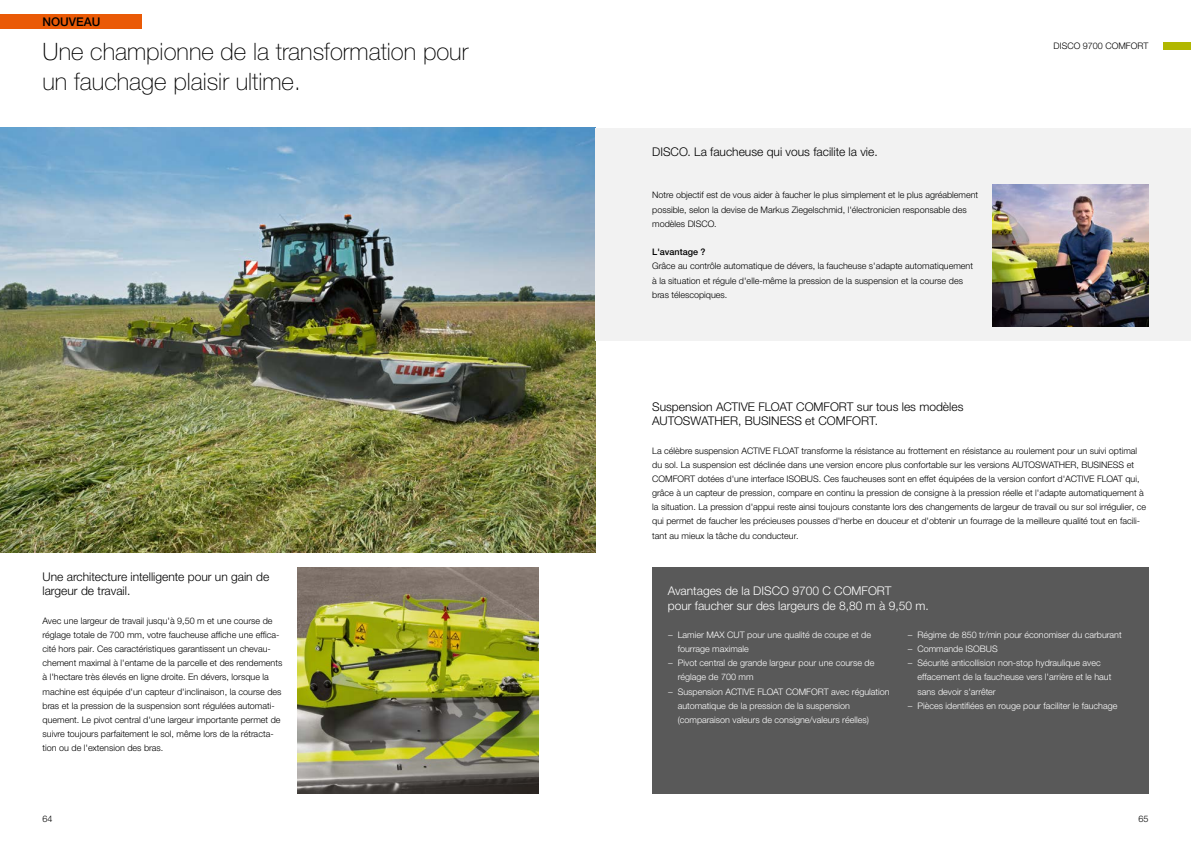
<style>
.page{position:relative;width:1191px;height:842px;background:#fff}
.page>*{position:absolute;margin:0;border:0;box-sizing:border-box;transform-origin:0 0}
.t1{font:100 24px/30px "CLAAS Helvetica Neue";color:#000}
.t2{font:300 12px/14.2px "CLAAS Helvetica Neue";color:#000}
.t3{font:300 12px/14.2px "CLAAS Helvetica Neue";color:#fff}
.t4{font:500 12px "CLAAS Helvetica Neue";color:#000}
.t5{font:300 9px/14.2px "CLAAS Helvetica Neue";color:#000}
.t6{font:300 9px/14.2px "CLAAS Helvetica Neue";color:#fff}
.t7{font:500 9px "CLAAS Helvetica Neue";color:#000}
</style>
<div class="page">
<div style="left:1162px;top:43px;width:29px;height:7px;background:#b1b700"></div>
<img style="left:0;top:128px;width:595px;height:425px">
<img style="left:298px;top:567px;width:241px;height:227px">
<div style="left:0;top:14px;width:142px;height:14px;background:#ea5a06"></div>
<div style="left:595px;top:128px;width:596px;height:212px;background:#f2f2f2"></div>
<img style="left:992px;top:184px;width:156px;height:142px">
<div style="left:652px;top:567px;width:496px;height:227px;background:#595959"></div>
<h2 class="t4" style="left:43px;top:14px;width:59px">NOUVEAU</h2>
<h1 class="t1" style="left:43px;top:37px;width:427px">Une championne de la transformation pour un fauchage plaisir ultime.</h1>
<h2 class="t2" style="left:43px;top:570px;width:228px">Une architecture intelligente pour un gain de largeur de travail.</h2>
<p class="t5" style="left:43px;top:614px;width:241px">Avec une largeur de travail jusqu'à 9,50 m et une course de réglage totale de 700 mm, votre faucheuse affiche une effica&shy;cité hors pair. Ces caractéristiques garantissent un chevau&shy;chement maximal à l'entame de la parcelle et des rendements à l'hectare très élevés en ligne droite. En dévers, lorsque la machine est équipée d'un capteur d'inclinaison, la course des bras et la pression de la suspension sont régulées automati&shy;quement. Le pivot central d'une largeur importante permet de suivre toujours parfaitement le sol, même lors de la rétracta&shy;tion ou de l'extension des bras.</p>
<h2 class="t2" style="left:652px;top:145px;width:227px">DISCO. La faucheuse qui vous facilite la vie.</h2>
<p class="t5" style="left:652px;top:188px;width:327px">Notre objectif est de vous aider à faucher le plus simplement et le plus agréablement possible, selon la devise de Markus Ziegelschmid, l'électronicien responsable des modèles DISCO.</p>
<p class="t7" style="left:652px;top:246px;width:55px">L'avantage ?</p>
<p class="t5" style="left:652px;top:259px;width:322px">Grâce au contrôle automatique de dévers, la faucheuse s'adapte automatiquement à la situation et régule d'elle-même la pression de la suspension et la course des bras télescopiques.</p>
<p class="t5" style="left:1053px;top:39px;width:96px">DISCO 9700 COMFORT</p>
<h2 class="t2" style="left:652px;top:400px;width:313px">Suspension ACTIVE FLOAT COMFORT sur tous les modèles<br>AUTOSWATHER, BUSINESS et COMFORT.</h2>
<p class="t5" style="left:652px;top:443px;width:495px">La célèbre suspension ACTIVE FLOAT transforme la résistance au frottement en résistance au roulement pour un suivi optimal du sol. La suspension est déclinée dans une version encore plus confortable sur les versions AUTOSWATHER, BUSINESS et COMFORT dotées d'une interface ISOBUS. Ces faucheuses sont en effet équipées de la version confort d'ACTIVE FLOAT qui, grâce à un capteur de pression, compare en continu la pression de consigne à la pression réelle et l'adapte automatiquement à la situation. La pression d'appui reste ainsi toujours constante lors des changements de largeur de travail ou sur sol irrégulier, ce qui permet de faucher les précieuses pousses d'herbe en douceur et d'obtenir un fourrage de la meilleure qualité tout en facili&shy;tant au mieux la tâche du conducteur.</p>
<h2 class="t3" style="left:668px;top:584px;width:262px">Avantages de la DISCO 9700 C COMFORT<br>pour faucher sur des largeurs de 8,80 m à 9,50 m.</h2>
<p class="t6" style="left:907px;top:628px;width:216px">− Régime de 850 tr/min pour économiser du carburant − Commande ISOBUS<br>− Sécurité anticollision non-stop hydraulique avec</p>
<p class="t6" style="left:917px;top:670px;width:195px">effacement de la faucheuse vers l'arrière et le haut</p>
<p class="t6" style="left:917px;top:684px;width:80px">sans devoir s'arrêter</p>
<p class="t6" style="left:907px;top:699px;width:211px">− Pièces identifiées en rouge pour faciliter le fauchage</p>
<p class="t6" style="left:668px;top:628px;width:205px">− Lamier MAX CUT pour une qualité de coupe et de</p>
<p class="t6" style="left:677px;top:642px;width:73px">fourrage maximale</p>
<p class="t6" style="left:668px;top:656px;width:208px">− Pivot central de grande largeur pour une course de</p>
<p class="t6" style="left:677px;top:670px;width:77px">réglage de 700 mm</p>
<p class="t6" style="left:668px;top:684px;width:223px">− Suspension ACTIVE FLOAT COMFORT avec régulation</p>
<p class="t6" style="left:677px;top:699px;width:174px">automatique de la pression de la suspension</p>
<p class="t6" style="left:677px;top:713px;width:193px">(comparaison valeurs de consigne/valeurs réelles)</p>
<p class="t5" style="left:43px;top:812px;width:12px">64</p>
<p class="t5" style="left:1138px;top:812px;width:12px">65</p>
</div>
